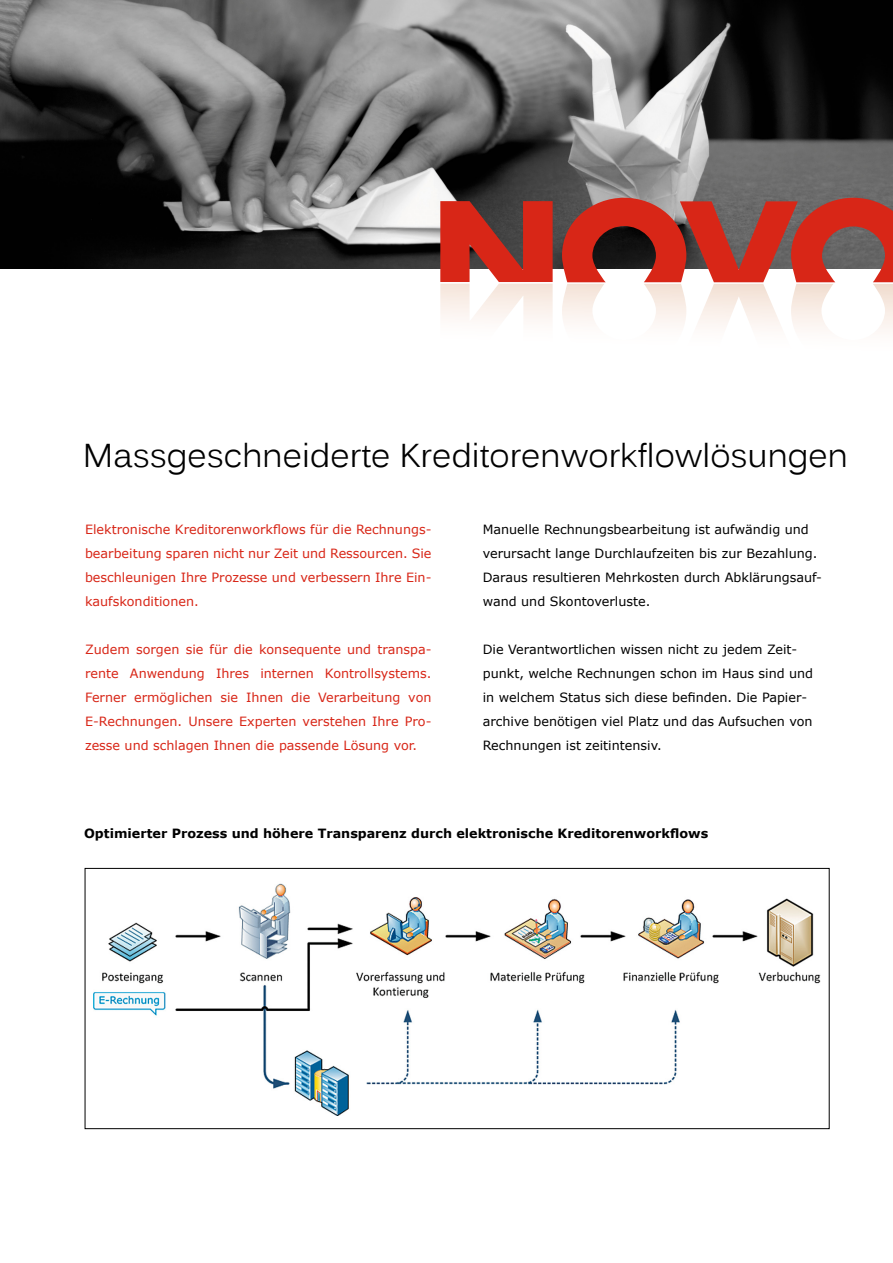
<style>
.page{position:relative;width:893px;height:1263px;background:#fff}
.page>*{position:absolute;margin:0;border:0;box-sizing:border-box;transform-origin:0 0}
.t1{font:33px "Kalinga";color:#000}
.t2{font:12.75px/24px "Verdana";color:#d82617;text-align:justify}
.t3{font:12.75px/24px "Verdana";color:#000}
.t4{font:700 12.75px "Verdana";color:#000}
</style>
<div class="page">
<img style="left:0;top:0;width:893px;height:269px">
<svg style="left:440px;top:201px;width:113px;height:120px"></svg>
<svg style="left:562px;top:198px;width:331px;height:133px"></svg>
<img style="left:94px;top:883px;width:727px;height:233px">
<div style="left:85px;top:868px;width:744px;height:261px;border:1px solid #000"></div>
<h1 class="t1" style="left:83px;top:434px;width:767px">Massgeschneiderte Kreditorenworkflowlösungen</h1>
<p class="t2" style="left:85px;top:518px;width:348px">Elektronische Kreditorenworkflows für die Rechnungs&shy;bearbeitung sparen nicht nur Zeit und Ressourcen. Sie beschleunigen Ihre Prozesse und verbessern Ihre Ein&shy;kaufskonditionen.</p>
<p class="t2" style="left:85px;top:638px;width:348px">Zudem sorgen sie für die konsequente und transpa&shy;rente Anwendung Ihres internen Kontrollsystems.<br>Ferner ermöglichen sie Ihnen die Verarbeitung von E-Rechnungen. Unsere Experten verstehen Ihre Pro&shy;zesse und schlagen Ihnen die passende Lösung vor.</p>
<p class="t3" style="left:483px;top:517px;width:341px">Manuelle Rechnungsbearbeitung ist aufwändig und verursacht lange Durchlaufzeiten bis zur Bezahlung.<br>Daraus resultieren Mehrkosten durch Abklärungsauf&shy;wand und Skontoverluste.</p>
<p class="t3" style="left:483px;top:637px;width:332px">Die Verantwortlichen wissen nicht zu jedem Zeit&shy;punkt, welche Rechnungen schon im Haus sind und in welchem Status sich diese befinden. Die Papier&shy;archive benötigen viel Platz und das Aufsuchen von Rechnungen ist zeitintensiv.</p>
<p class="t4" style="left:84px;top:824px;width:626px">Optimierter Prozess und höhere Transparenz durch elektronische Kreditorenworkflows</p>
</div>
